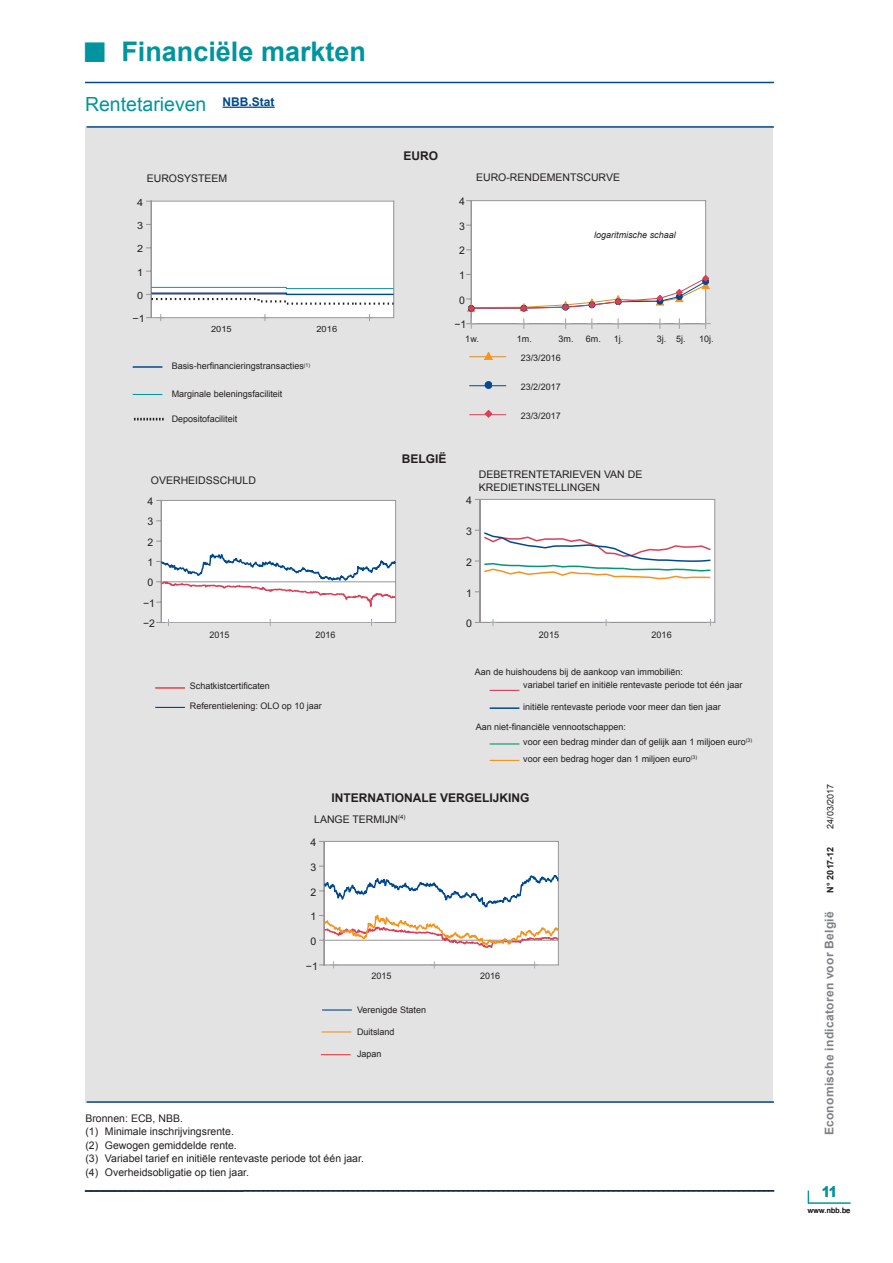
<style>
.page{position:relative;width:893px;height:1263px;background:#fff}
.page>*{position:absolute;margin:0;border:0;box-sizing:border-box;transform-origin:0 0}
.t1{font:700 27px "Arial";color:#00949e}
.t2{font:19.5px "Arial";color:#00949e}
.t3{font:700 15px "Arial";color:#00949e}
.t4{font:700 12px "Arial";color:#231f20}
.t5{font:700 12px "Arial";letter-spacing:.025em;color:#808285}
.t6{font:700 12px "Arial";color:#01498e}
.t7{font:10.5px/13.5px "Arial";color:#231f20}
.t8{font:10.05px "Arial";color:#231f20;scale:1.09 1}
.t9{font:9px/19.4px "Arial";color:#231f20}
.t10{font:italic 9px "Arial";color:#231f20}
.t11{font:700 9px "Arial";letter-spacing:.005em;color:#231f20}
.t12{font:8.55px "Arial";color:#231f20;scale:1.09 1}
.t13{font:7.5px "Arial";letter-spacing:.02em;color:#231f20}
.s1{font-size:10.5px}
</style>
<div class="page">
<div style="left:86px;top:126px;width:687px;height:977px;background:#e3e3e3"></div>
<hr style="left:87px;top:1101px;width:687px;height:2px;background:#01498e">
<hr style="left:87px;top:126px;width:687px;height:2px;background:#01498e">
<hr style="left:133px;top:366px;width:29px;height:2px;background:#01498e">
<svg style="left:133px;top:394px;width:29px;height:1px"></svg>
<svg style="left:134px;top:418px;width:30px;height:2px"></svg>
<hr style="left:155px;top:687px;width:30px;height:2px;background:#ee3d43">
<hr style="left:155px;top:707px;width:30px;height:1px;background:#01498e">
<hr style="left:490px;top:707px;width:29px;height:2px;background:#01498e">
<svg style="left:490px;top:690px;width:29px;height:1px"></svg>
<svg style="left:490px;top:743px;width:29px;height:1px"></svg>
<svg style="left:490px;top:760px;width:29px;height:1px"></svg>
<hr style="left:322px;top:1009px;width:30px;height:1px;background:#01498e">
<svg style="left:322px;top:1031px;width:29px;height:1px"></svg>
<hr style="left:321px;top:1054px;width:30px;height:1px;background:#ee3d43">
<div style="left:151px;top:201px;width:243px;height:117px;background:#fff"></div>
<hr style="left:151px;top:317px;width:243px;height:1px;background:#969497">
<hr style="left:151px;top:201px;width:243px;height:1px;background:#969497">
<hr style="left:393px;top:201px;width:1px;height:117px;background:#969497">
<hr style="left:151px;top:201px;width:1px;height:117px;background:#969497">
<svg style="left:146px;top:287px;width:249px;height:19px"></svg>
<svg style="left:146px;top:314px;width:18px;height:7px"></svg>
<svg style="left:261px;top:314px;width:8px;height:7px"></svg>
<svg style="left:366px;top:314px;width:7px;height:7px"></svg>
<div style="left:161px;top:500px;width:235px;height:122px;background:#fff"></div>
<hr style="left:161px;top:500px;width:235px;height:1px;background:#969497">
<hr style="left:395px;top:500px;width:1px;height:123px;background:#969497">
<hr style="left:161px;top:500px;width:1px;height:123px;background:#969497">
<svg style="left:156px;top:541px;width:241px;height:85px"></svg>
<div style="left:480px;top:499px;width:235px;height:123px;background:#fff"></div>
<hr style="left:480px;top:499px;width:235px;height:1px;background:#969497">
<hr style="left:714px;top:499px;width:1px;height:124px;background:#969497">
<hr style="left:480px;top:499px;width:1px;height:124px;background:#969497">
<hr style="left:480px;top:622px;width:235px;height:1px;background:#969497">
<svg style="left:475px;top:530px;width:236px;height:50px"></svg>
<svg style="left:490px;top:619px;width:7px;height:7px"></svg>
<svg style="left:602px;top:619px;width:8px;height:7px"></svg>
<svg style="left:707px;top:619px;width:7px;height:7px"></svg>
<div style="left:324px;top:841px;width:234px;height:124px;background:#fff"></div>
<hr style="left:324px;top:964px;width:235px;height:1px;background:#969497">
<hr style="left:324px;top:841px;width:235px;height:1px;background:#969497">
<hr style="left:558px;top:841px;width:1px;height:124px;background:#969497">
<hr style="left:324px;top:841px;width:1px;height:124px;background:#969497">
<svg style="left:319px;top:866px;width:240px;height:84px"></svg>
<hr style="left:333px;top:964px;width:202px;height:1px;background:#a8aaae">
<svg style="left:330px;top:961px;width:7px;height:7px"></svg>
<svg style="left:431px;top:961px;width:7px;height:7px"></svg>
<svg style="left:531px;top:961px;width:7px;height:7px"></svg>
<div style="left:471px;top:201px;width:235px;height:123px;background:#fff"></div>
<hr style="left:471px;top:200px;width:235px;height:1px;background:#969497">
<hr style="left:705px;top:200px;width:1px;height:124px;background:#969497">
<hr style="left:471px;top:200px;width:1px;height:124px;background:#969497">
<hr style="left:471px;top:323px;width:235px;height:1px;background:#969497">
<svg style="left:466px;top:274px;width:243px;height:37px"></svg>
<svg style="left:466px;top:318px;width:10px;height:11px"></svg>
<svg style="left:519px;top:318px;width:10px;height:11px"></svg>
<svg style="left:560px;top:318px;width:11px;height:11px"></svg>
<svg style="left:587px;top:318px;width:10px;height:11px"></svg>
<svg style="left:613px;top:318px;width:10px;height:11px"></svg>
<svg style="left:655px;top:318px;width:10px;height:11px"></svg>
<svg style="left:674px;top:318px;width:11px;height:11px"></svg>
<svg style="left:700px;top:318px;width:11px;height:11px"></svg>
<hr style="left:469px;top:356px;width:37px;height:1px;background:#dc8e21">
<svg style="left:485px;top:352px;width:7px;height:8px"></svg>
<hr style="left:469px;top:385px;width:37px;height:1px;background:#01498e">
<div style="left:485px;top:382px;width:7px;height:6px;background:#01498e;border:1px solid #01498e;border-radius:50%"></div>
<hr style="left:469px;top:414px;width:37px;height:1px;background:#da3f57">
<svg style="left:485px;top:410px;width:7px;height:7px"></svg>
<svg style="left:808px;top:1191px;width:1px;height:12px"></svg>
<hr style="left:808px;top:1203px;width:42px;height:1px;background:#00949e">
<svg style="left:85px;top:1190px;width:689px;height:2px"></svg>
<hr style="left:85px;top:82px;width:689px;height:1px;background:#01498e">
<hr style="left:223px;top:107px;width:52px;height:1px;background:#01498e">
<h1 class="t1" style="left:121px;top:34px;width:246px">Financiële markten</h1>
<h2 class="t2" style="left:85px;top:92px;width:123px">Rentetarieven</h2>
<h3 class="t6" style="left:223px;top:94px;width:53px">NBB.Stat</h3>
<h3 class="t4" style="left:403px;top:147px;width:36px">EURO</h3>
<p class="t7" style="left:147px;top:172px;width:82px">EUROSYSTEEM</p>
<p class="t7" style="left:476px;top:171px;width:145px">EURO-RENDEMENTSCURVE</p>
<p class="t8" style="left:137px;top:195px;width:7px">4</p>
<p class="t7" style="left:459px;top:195px;width:7px">4</p>
<p class="t8" style="left:137px;top:219px;width:7px">3</p>
<p class="t7" style="left:459px;top:220px;width:7px">3</p>
<p class="t10" style="left:594px;top:229px;width:83px">logaritmische schaal</p>
<p class="t8" style="left:137px;top:242px;width:7px">2</p>
<p class="t7" style="left:459px;top:244px;width:7px">2</p>
<p class="t8" style="left:137px;top:265px;width:7px">1</p>
<p class="t7" style="left:459px;top:269px;width:7px">1</p>
<p class="t8" style="left:137px;top:289px;width:7px">0</p>
<p class="t7" style="left:459px;top:293px;width:7px">0</p>
<p class="t8" style="left:132px;top:312px;width:13px">−1</p>
<p class="t12" style="left:211px;top:323px;width:21px">2015</p>
<p class="t12" style="left:316px;top:323px;width:21px">2016</p>
<p class="t7" style="left:454px;top:318px;width:13px">−1</p>
<p class="t9" style="left:465px;top:329px;width:15px">1w.</p>
<p class="t9" style="left:517px;top:329px;width:17px">1m.</p>
<p class="t9" style="left:559px;top:329px;width:44px">3m. 6m.</p>
<p class="t9" style="left:614px;top:329px;width:11px">1j.</p>
<p class="t9" style="left:657px;top:329px;width:30px">3j. 5j.</p>
<p class="t9" style="left:699px;top:329px;width:16px">10j.</p>
<p class="t9" style="left:172px;top:357px;width:140px">Basis-herfinancieringstransacties<sup>(1)</sup></p>
<p class="t9" style="left:172px;top:384px;width:112px">Marginale beleningsfaciliteit</p>
<p class="t9" style="left:172px;top:409px;width:67px">Depositofaciliteit</p>
<p class="t9" style="left:521px;top:348px;width:42px">23/3/2016</p>
<p class="t9" style="left:521px;top:377px;width:42px">23/2/2017</p>
<p class="t9" style="left:521px;top:406px;width:42px">23/3/2017</p>
<h3 class="t4" style="left:402px;top:451px;width:46px">BELGIË</h3>
<p class="t7" style="left:151px;top:474px;width:107px">OVERHEIDSSCHULD</p>
<p class="t7" style="left:479px;top:469px;width:165px;line-height:12.6px">DEBETRENTETARIEVEN VAN DE<br>KREDIETINSTELLINGEN</p>
<p class="t7" style="left:148px;top:495px;width:7px">4</p>
<p class="t7" style="left:148px;top:515px;width:7px">3</p>
<p class="t7" style="left:148px;top:535px;width:7px">2</p>
<p class="t7" style="left:148px;top:556px;width:7px">1</p>
<p class="t7" style="left:148px;top:576px;width:7px">0</p>
<p class="t7" style="left:143px;top:596px;width:13px">−1</p>
<p class="t7" style="left:143px;top:617px;width:13px">−2</p>
<p class="t7" style="left:466px;top:494px;width:7px">4</p>
<p class="t7" style="left:466px;top:525px;width:7px">3</p>
<p class="t7" style="left:466px;top:555px;width:7px">2</p>
<p class="t7" style="left:466px;top:586px;width:7px">1</p>
<p class="t9" style="left:209px;top:625px;width:22px">2015</p>
<p class="t9" style="left:315px;top:625px;width:22px">2016</p>
<p class="t9" style="left:190px;top:676px;width:134px">Schatkistcertificaten<br>Referentielening: OLO op 10 jaar</p>
<p class="t7" style="left:466px;top:617px;width:7px">0</p>
<p class="t9" style="left:539px;top:625px;width:22px">2015</p>
<p class="t9" style="left:652px;top:625px;width:22px">2016</p>
<p class="t9" style="left:523px;top:665px;width:221px;line-height:13.6px;text-indent:-48px">Aan de huishoudens bij de aankoop van immobiliën:<br>variabel tarief en initiële rentevaste periode tot één jaar</p>
<p class="t9" style="left:476px;top:697px;width:247px;text-indent:47px">initiële rentevaste periode voor meer dan tien jaar<br>Aan niet-financiële vennootschappen:</p>
<p class="t9" style="left:523px;top:733px;width:231px;line-height:16.8px">voor een bedrag minder dan of gelijk aan 1 miljoen euro<sup>(3) </sup>voor een bedrag hoger dan 1 miljoen euro<sup>(3)</sup></p>
<h3 class="t4" style="left:332px;top:790px;width:199px">INTERNATIONALE VERGELIJKING</h3>
<p class="t7" style="left:314px;top:812px;width:93px">LANGE TERMIJN<sup>(4)</sup></p>
<p class="t7" style="left:310px;top:836px;width:7px">4</p>
<p class="t7" style="left:310px;top:860px;width:7px">3</p>
<p class="t7" style="left:310px;top:885px;width:7px">2</p>
<p class="t7" style="left:310px;top:910px;width:7px">1</p>
<p class="t7" style="left:310px;top:934px;width:7px">0</p>
<p class="t7" style="left:306px;top:959px;width:13px">−1</p>
<p class="t9" style="left:371px;top:967px;width:22px">2015</p>
<p class="t9" style="left:480px;top:967px;width:22px">2016</p>
<p class="t9" style="left:357px;top:1000px;width:71px">Verenigde Staten</p>
<p class="t9" style="left:357px;top:1022px;width:39px">Duitsland</p>
<p class="t9" style="left:357px;top:1044px;width:26px">Japan</p>
<p class="t7" style="left:85px;top:1111px;width:280px">Bronnen: ECB, NBB.<br>(1) Minimale inschrijvingsrente.<br>(2) Gewogen gemiddelde rente.<br>(3) Variabel tarief en initiële rentevaste periode tot één jaar. (4) Overheidsobligatie op tien jaar.</p>
<p class="t9" style="left:85px;top:1176px;width:690px"><span class="s1">___________________________</span>__________________________________________________________________________________________________________</p>
<p class="t9" style="left:821px;top:829px;width:47px;rotate:-90deg">24/03/2017</p>
<p class="t11" style="left:824px;top:893px;width:48px;rotate:-90deg">N° 2017-12</p>
<h3 class="t5" style="left:821px;top:1135px;width:226px;rotate:-90deg">Economische indicatoren voor België</h3>
<h3 class="t3" style="left:821px;top:1182px;width:17px">11</h3>
<p class="t13" style="left:808px;top:1205px;width:44px">www.nbb.be</p>
</div>
